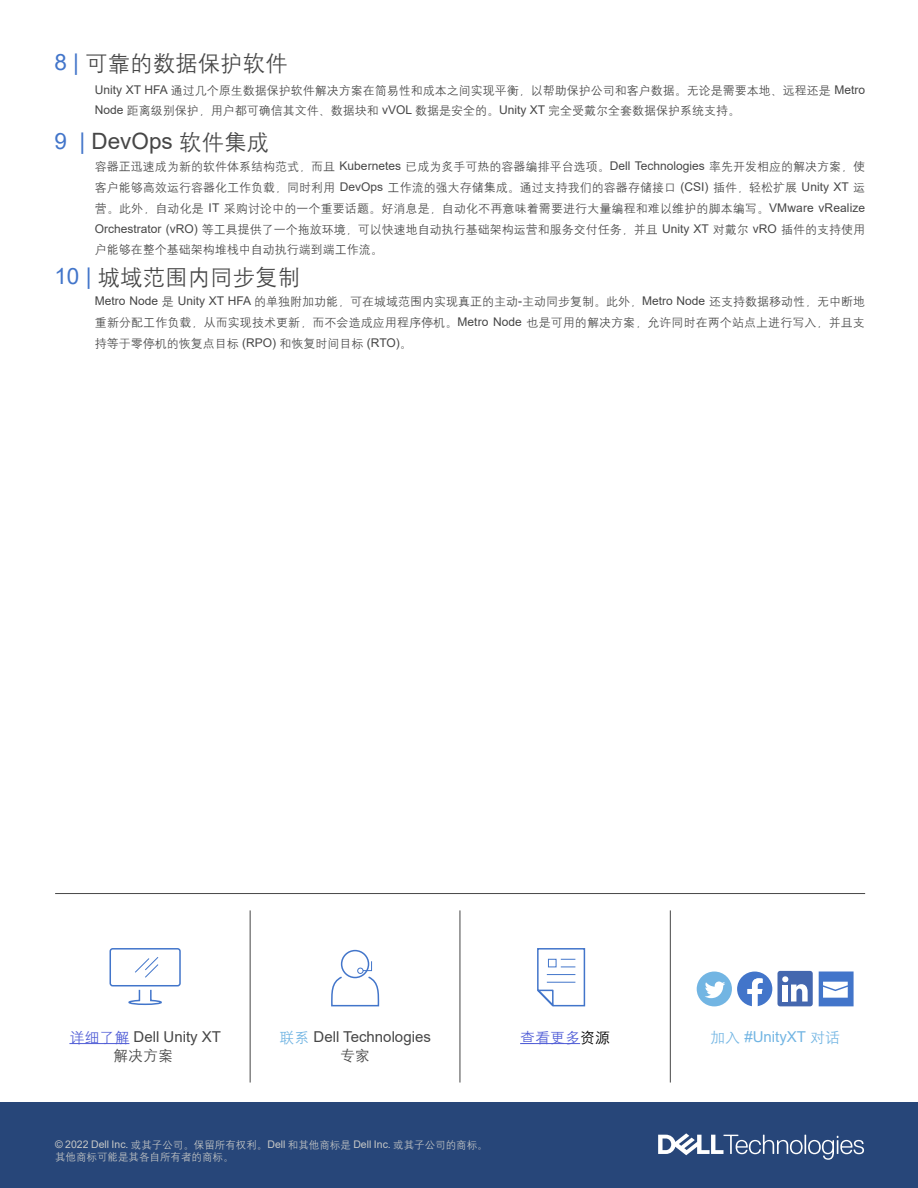
<style>
.page{position:relative;width:918px;height:1188px;background:#fff}
.page>*{position:absolute;margin:0;border:0;box-sizing:border-box;transform-origin:0 0}
.t1{font:22.5px "H Yg 2 gj";color:#464646}
.t2{font:22.5px "Arial";color:#464646}
.t3{font:15px "Arial";color:#464646}
.t4{font:15px "Arial";color:#72b5e3}
.t5{font:15px "H Yg 2 gj";color:#464646}
.t6{font:15px "H Yg 2 gj";color:#4f5cd6}
.t7{font:12px/20.9px "H Yg 2 gj";color:#464646;text-align:justify}
.t8{font:10.5px/12px "H Yg 2 gj";color:#c7c8c6}
.s1{font-family:"Arial";color:#4275ca}
.s2{font-family:"Arial"}
.s3{color:#4275ca}
.s4{font-family:"H Yg 2 gj"}
.s5{font-family:"H Yg 2 gj";color:#72b5e3}
.s6{font-family:"H Yg 2 gj";color:#4f5cd6}
.s7{color:#000}
.s8{font-family:"Arial";color:#fff}
</style>
<div class="page">
<div style="left:341px;top:950px;width:28px;height:28px;border:2px solid #4275ca;border-radius:50%"></div>
<svg style="left:331px;top:961px;width:49px;height:46px"></svg>
<hr style="left:250px;top:910px;width:1px;height:173px;background:#464646">
<hr style="left:460px;top:910px;width:1px;height:173px;background:#464646">
<hr style="left:670px;top:910px;width:1px;height:173px;background:#464646">
<div style="left:110px;top:948px;width:71px;height:38px;border:2px solid #4275ca;border-radius:2px"></div>
<svg style="left:135px;top:957px;width:24px;height:21px"></svg>
<svg style="left:128px;top:989px;width:34px;height:17px"></svg>
<hr style="left:55px;top:893px;width:810px;height:1px;background:#464646">
<svg style="left:537px;top:948px;width:49px;height:59px"></svg>
<hr style="left:520px;top:1043px;width:60px;height:1px;background:#4f5cd6">
<hr style="left:69px;top:1043px;width:60px;height:1px;background:#4f5cd6">
<div style="left:0;top:1102px;width:918px;height:86px;background:#274679"></div>
<svg style="left:658px;top:1133px;width:206px;height:27px"></svg>
<svg style="left:819px;top:972px;width:35px;height:34px"></svg>
<svg style="left:737px;top:972px;width:35px;height:34px"></svg>
<div style="left:697px;top:972px;width:35px;height:34px;background:#72b5e3;border-radius:50%"></div>
<svg style="left:705px;top:982px;width:20px;height:16px"></svg>
<div style="left:777px;top:971px;width:36px;height:35px;background:#4467af;border-radius:3px"></div>
<svg style="left:782px;top:976px;width:26px;height:26px"></svg>
<h1 class="t1" style="left:54px;top:52px;width:235px"><span class="s1">8 |</span> 可靠的数据保护软件</h1>
<p class="t7" style="left:95px;top:81px;width:772px;line-height:20.1px"><span class="s2">Unity XT HFA</span> 通过几个原生数据保护软件解决方案在简易性和成本之间实现平衡，以帮助保护公司和客户数据。无论是需要本地、远程还是 <span class="s2">Metro<br>Node</span> 距离级别保护，用户都可确信其文件、数据块和 <span class="s2">vVOL</span> 数据是安全的。<span class="s2">Unity XT</span> 完全受戴尔全套数据保护系统支持。</p>
<h1 class="t2" style="left:54px;top:125px;width:216px"><span class="s3">9 |</span> DevOps <span class="s4">软件集成</span></h1>
<p class="t7" style="left:95px;top:156px;width:772px">容器正迅速成为新的软件体系结构范式，而且 <span class="s2">Kubernetes</span> 已成为炙手可热的容器编排平台选项。<span class="s2">Dell Technologies</span> 率先开发相应的解决方案，使客户能够高效运行容器化工作负载，同时利用 <span class="s2">DevOps</span> 工作流的强大存储集成。通过支持我们的容器存储接口 <span class="s2">(CSI)</span> 插件，轻松扩展 <span class="s2">Unity XT</span> 运营。此外，自动化是 <span class="s2">IT</span> 采购讨论中的一个重要话题。好消息是，自动化不再意味着需要进行大量编程和难以维护的脚本编写。<span class="s2">VMware vRealize Orchestrator (vRO)</span> 等工具提供了一个拖放环境，可以快速地自动执行基础架构运营和服务交付任务，并且 <span class="s2">Unity XT</span> 对戴尔 <span class="s2">vRO</span> 插件的支持使用户能够在整个基础架构堆栈中自动执行端到端工作流。</p>
<h1 class="t1" style="left:54px;top:266px;width:247px"><span class="s1">10 |</span> 城域范围内同步复制</h1>
<p class="t7" style="left:95px;top:290px;width:772px"><span class="s2">Metro Node</span> 是 <span class="s2">Unity XT HFA</span> 的单独附加功能，可在城域范围内实现真正的主动<span class="s2">-</span>主动同步复制。此外，<span class="s2">Metro Node</span> 还支持数据移动性，无中断地重新分配工作负载，从而实现技术更新，而不会造成应用程序停机。<span class="s2">Metro Node</span> 也是可用的解决方案，允许同时在两个站点上进行写入，并且支持等于零停机的恢复点目标 <span class="s2">(RPO)</span> 和恢复时间目标 <span class="s2">(RTO)</span>。</p>
<p class="t3" style="left:279px;top:1026px;width:153px"><span class="s5">联系</span> Dell Technologies</p>
<p class="t5" style="left:340px;top:1048px;width:31px">专家</p>
<p class="t3" style="left:69px;top:1026px;width:153px"><span class="s6">详细了解</span> Dell Unity XT</p>
<p class="t6" style="left:520px;top:1030px;width:91px">查看更多<span class="s7">资源</span></p>
<p class="t4" style="left:710px;top:1026px;width:131px"><span class="s4">加入</span> #UnityXT <span class="s4">对话</span></p>
<p class="t5" style="left:113px;top:1048px;width:66px">解决方案<span class="s8">]</span></p>
<p class="t8" style="left:55px;top:1139px;width:434px"><span class="s2">© 2022 Dell Inc.</span> 或其子公司。保留所有权利。<span class="s2">Dell</span> 和其他商标是 <span class="s2">Dell Inc.</span> 或其子公司的商标。其他商标可能是其各自所有者的商标。</p>
</div>
